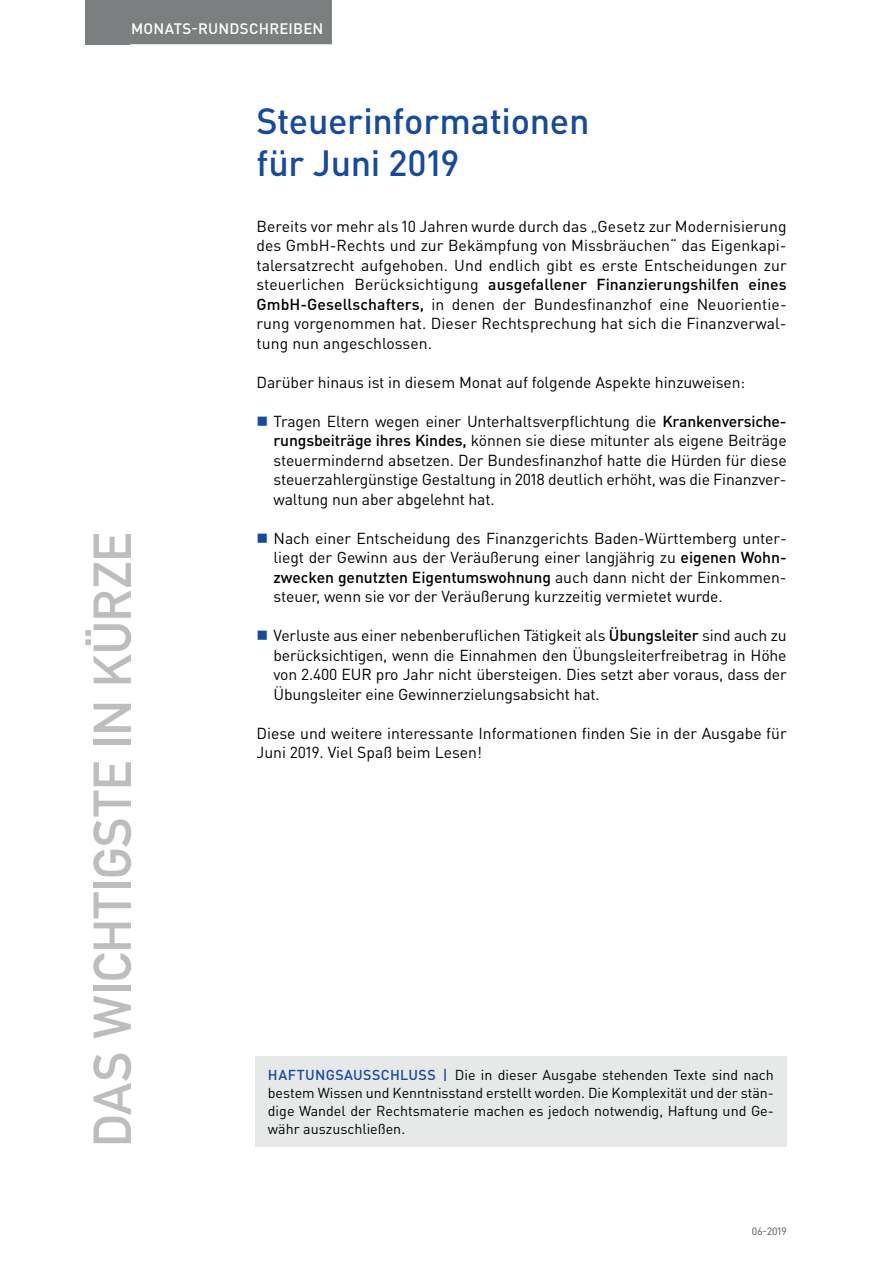
<style>
.page{position:relative;width:893px;height:1263px;background:#fff}
.page>*{position:absolute;margin:0;border:0;box-sizing:border-box;transform-origin:0 0}
.t1{font:52.5px "DIN Mittelschrift Std";color:#bcbdbd}
.t2{font:500 36px/42px "DIN Pro";letter-spacing:-.01em;color:#17499e}
.t3{font:15.75px/19.5px "DIN Pro";letter-spacing:-.005em;color:#000002;text-align:justify}
.t4{font:500 15px "DIN Pro";letter-spacing:.015em;color:#fff}
.t5{font:14.25px/18px "DIN Pro";color:#000002;text-align:justify}
.t6{font:10.5px "DIN Pro";color:#4f5152}
.s1{font-weight:500}
.s2{font-weight:500;color:#17499e}
</style>
<div class="page">
<div style="left:85px;top:0;width:45px;height:44px;background:#7c7f7f"></div>
<div style="left:122px;top:0;width:210px;height:44px;background:#7c7f7f"></div>
<div style="left:255px;top:1057px;width:532px;height:90px;background:#e6e9e8"></div>
<p class="t4" style="left:131px;top:18px;width:194px">MONATS-RUNDSCHREIBEN</p>
<h1 class="t1" style="left:82px;top:1147px;width:616px;rotate:-90deg">DAS WICHTIGSTE IN KÜRZE</h1>
<h2 class="t2" style="left:257px;top:99px;width:334px">Steuerinformationen für Juni 2019</h2>
<p class="t3" style="left:257px;top:216px;width:532px">Bereits vor mehr als 10 Jahren wurde durch das „Gesetz zur Modernisierung des GmbH-Rechts und zur Bekämpfung von Missbräuchen“ das Eigenkapi&shy;talersatzrecht aufgehoben. Und endlich gibt es erste Entscheidungen zur steuerlichen Berücksichtigung <span class="s1">ausgefallener Finanzierungshilfen eines GmbH-Gesellschafters,</span> in denen der Bundesfinanzhof eine Neuorientie&shy;rung vorgenommen hat. Dieser Rechtsprechung hat sich die Finanzverwal&shy;tung nun angeschlossen.</p>
<p class="t3" style="left:257px;top:372px;width:490px">Darüber hinaus ist in diesem Monat auf folgende Aspekte hinzuweisen:</p>
<p class="t3" style="left:274px;top:411px;width:515px">Tragen Eltern wegen einer Unterhaltsverpflichtung die <span class="s1">Krankenversiche&shy;rungsbeiträge ihres Kindes,</span> können sie diese mitunter als eigene Beiträge steuermindernd absetzen. Der Bundesfinanzhof hatte die Hürden für diese steuerzahlergünstige Gestaltung in 2018 deutlich erhöht, was die Finanzver&shy;waltung nun aber abgelehnt hat.</p>
<p class="t3" style="left:274px;top:528px;width:515px">Nach einer Entscheidung des Finanzgerichts Baden-Württemberg unter&shy;liegt der Gewinn aus der Veräußerung einer langjährig zu <span class="s1">eigenen Wohn&shy;zwecken genutzten Eigentumswohnung</span> auch dann nicht der Einkommen&shy;steuer, wenn sie vor der Veräußerung kurzzeitig vermietet wurde.</p>
<p class="t3" style="left:274px;top:625px;width:515px">Verluste aus einer nebenberuflichen Tätigkeit als <span class="s1">Übungsleiter</span> sind auch zu berücksichtigen, wenn die Einnahmen den Übungsleiterfreibetrag in Höhe von 2.400 EUR pro Jahr nicht übersteigen. Dies setzt aber voraus, dass der Übungsleiter eine Gewinnerzielungsabsicht hat.</p>
<p class="t3" style="left:257px;top:723px;width:532px">Diese und weitere interessante Informationen finden Sie in der Ausgabe für<br>Juni 2019. Viel Spaß beim Lesen!</p>
<p class="t5" style="left:268px;top:1065px;width:508px"><span class="s2">HAFTUNGSAUSSCHLUSS |</span> Die in dieser Ausgabe stehenden Texte sind nach bestem Wissen und Kenntnisstand erstellt worden. Die Komplexität und der stän&shy;dige Wandel der Rechtsmaterie machen es jedoch notwendig, Haftung und Ge&shy;währ auszuschließen.</p>
<p class="t6" style="left:752px;top:1224px;width:36px">06-2019</p>
</div>
